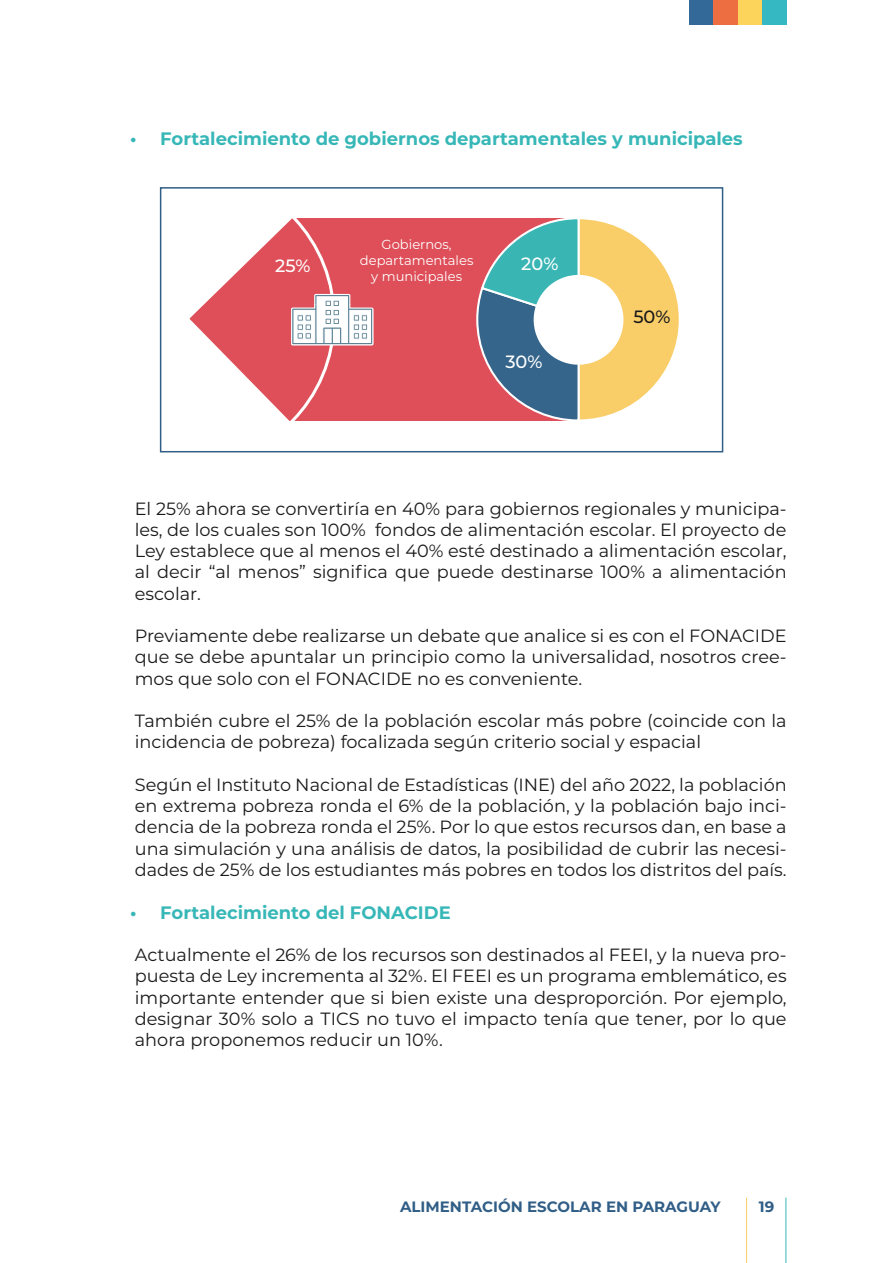
<style>
.page{position:relative;width:893px;height:1263px;background:#fff}
.page>*{position:absolute;margin:0;border:0;box-sizing:border-box;transform-origin:0 0}
.t1{font:700 18px "Montserrat";color:#37b7b7}
.t2{font:100 17.85px "Montserrat";color:#fff}
.t3{font:100 17.85px "Montserrat";color:#1a1a1a}
.t4{font:17.7px/21.3px "Montserrat";color:#1a1a1a;text-align:justify}
.t5{font:700 15px "Montserrat";color:#305e86}
.t6{font:100 13.05px/15.8px "Montserrat";color:#fff;text-align:center}
</style>
<div class="page">
<div style="left:689px;top:0;width:24px;height:24px;background:#336999"></div>
<div style="left:713px;top:0;width:25px;height:24px;background:#ed6e40"></div>
<div style="left:738px;top:0;width:24px;height:24px;background:#fcd45c"></div>
<div style="left:762px;top:0;width:25px;height:24px;background:#36b8c2"></div>
<hr style="left:785px;top:1197px;width:1px;height:66px;background:#37b7b7">
<hr style="left:746px;top:1197px;width:1px;height:66px;background:#f7ce66">
<div style="left:160px;top:187px;width:563px;height:265px;border:2px solid #305e86"></div>
<div style="left:290px;top:218px;width:289px;height:202px;background:#de4f59"></div>
<svg style="left:475px;top:218px;width:204px;height:203px"></svg>
<svg style="left:189px;top:218px;width:184px;height:203px"></svg>
<p class="t1" style="left:130px;top:126px;width:614px">• Fortalecimiento de gobiernos departamentales y municipales</p>
<p class="t2" style="left:275px;top:254px;width:37px">25%</p>
<p class="t6" style="left:360px;top:237px;width:115px">Gobiernos, departamentales y municipales</p>
<p class="t2" style="left:521px;top:253px;width:39px">20%</p>
<p class="t2" style="left:505px;top:350px;width:39px">30%</p>
<p class="t3" style="left:633px;top:306px;width:39px">50%</p>
<p class="t4" style="left:135px;top:497px;width:653px">El 25% ahora se convertiría en 40% para gobiernos regionales y municipa&shy;les, de los cuales son 100% fondos de alimentación escolar. El proyecto de Ley establece que al menos el 40% esté destinado a alimentación escolar, al decir “al menos” significa que puede destinarse 100% a alimentación escolar.</p>
<p class="t4" style="left:135px;top:625px;width:653px">Previamente debe realizarse un debate que analice si es con el FONACIDE que se debe apuntalar un principio como la universalidad, nosotros cree&shy;mos que solo con el FONACIDE no es conveniente.</p>
<p class="t4" style="left:135px;top:709px;width:653px">También cubre el 25% de la población escolar más pobre (coincide con la incidencia de pobreza) focalizada según criterio social y espacial</p>
<p class="t4" style="left:135px;top:773px;width:653px">Según el Instituto Nacional de Estadísticas (INE) del año 2022, la población en extrema pobreza ronda el 6% de la población, y la población bajo inci&shy;dencia de la pobreza ronda el 25%. Por lo que estos recursos dan, en base a una simulación y una análisis de datos, la posibilidad de cubrir las necesi&shy;dades de 25% de los estudiantes más pobres en todos los distritos del país.</p>
<p class="t1" style="left:130px;top:899px;width:322px">• Fortalecimiento del FONACIDE</p>
<p class="t4" style="left:135px;top:943px;width:653px">Actualmente el 26% de los recursos son destinados al FEEI, y la nueva pro&shy;puesta de Ley incrementa al 32%. El FEEI es un programa emblemático, es importante entender que si bien existe una desproporción. Por ejemplo, designar 30% solo a TICS no tuvo el impacto tenía que tener, por lo que ahora proponemos reducir un 10%.</p>
<p class="t5" style="left:400px;top:1196px;width:322px">ALIMENTACIÓN ESCOLAR EN PARAGUAY</p>
<p class="t5" style="left:759px;top:1196px;width:17px">19</p>
</div>
